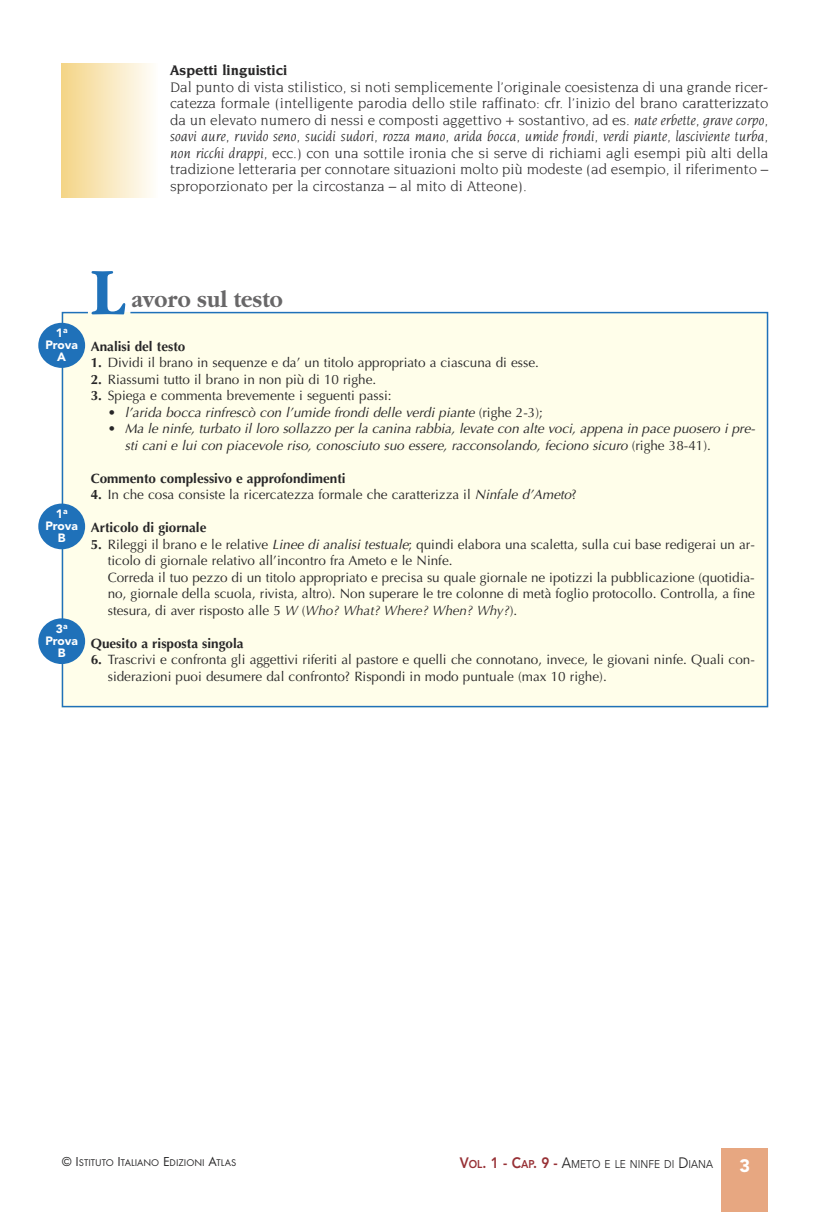
<style>
.page{position:relative;width:830px;height:1212px;background:#fff}
.page>*{position:absolute;margin:0;border:0;box-sizing:border-box;transform-origin:0 0}
.t1{font:700 69.15px "Garamond";color:#1f71b9;scale:.9 1}
.t2{font:700 24px "Garamond";color:#686768;scale:.9 1}
.t3{font:900 18px "Avenir";color:#fff}
.t4{font:15px/16.5px "Novarese";color:#272627;text-align:justify}
.t5{font:700 15px "Novarese";color:#272627}
.t6{font:13.5px/16.5px "Optima";color:#272627}
.t7{font:italic 13.5px/16.5px "Optima";color:#272627}
.t8{font:700 13.5px "Optima";color:#272627}
.t9{font:900 12px/12px "Avenir";color:#fff;text-align:center}
.t10{font:11.25px "Avenir";color:#272627;scale:.9 1}
.t11{font:10.2px "Futura T";color:#272627}
.s1{font-style:italic}
.s2{font-weight:700}
.s3{font-weight:700;font-style:normal}
.s4{font-style:normal}
.s5{font-size:13.5px}
.s6{font-weight:800;font-size:15px;color:#973035}
.s7{font-weight:800;color:#973035}
.s8{font-size:15px}
</style>
<div class="page">
<div style="left:721px;top:1148px;width:46px;height:64px;background:#e7a781"></div>
<div style="left:62px;top:64px;width:95px;height:134px;background:linear-gradient(to right,#f4d587,#fffdfb)"></div>
<div style="left:61px;top:311px;width:707px;height:397px;background:#fffeea"></div>
<div style="left:38px;top:323px;width:47px;height:45px;background:#1f71b9;border-radius:50%"></div>
<div style="left:38px;top:504px;width:47px;height:45px;background:#1f71b9;border-radius:50%"></div>
<div style="left:38px;top:618px;width:47px;height:46px;background:#1f71b9;border-radius:50%"></div>
<p class="t5" style="left:170px;top:64px;width:119px">Aspetti linguistici</p>
<p class="t4" style="left:170px;top:79px;width:599px">Dal punto di vista stilistico, si noti semplicemente l’originale coesistenza di una grande ricer&shy;catezza formale (intelligente parodia dello stile raffinato: cfr. l’inizio del brano caratterizzato da un elevato numero di nessi e composti aggettivo + sostantivo, ad es. <span class="s1">nate erbette</span>, <span class="s1">grave corpo</span>, <span class="s1">soavi aure</span>, <span class="s1">ruvido seno</span>, <span class="s1">sucidi sudori</span>, <span class="s1">rozza mano</span>, <span class="s1">arida bocca</span>, <span class="s1">umide frondi</span>, <span class="s1">verdi piante</span>, <span class="s1">lasciviente turba</span>, <span class="s1">non ricchi drappi</span>, ecc.) con una sottile ironia che si serve di richiami agli esempi più alti della tradizione letteraria per connotare situazioni molto più modeste (ad esempio, il riferimento – sproporzionato per la circostanza – al mito di Atteone).</p>
<p class="t9" style="left:45px;top:328px;width:34px">1<sup>a<br></sup>Prova<br>A</p>
<p class="t9" style="left:45px;top:509px;width:34px">1<sup>a<br></sup>Prova<br>B</p>
<p class="t9" style="left:45px;top:623px;width:34px">3<sup>a<br></sup>Prova<br>B</p>
<h1 class="t1" style="left:91px;top:250px;width:39px">L</h1>
<h2 class="t2" style="left:131px;top:285px;width:169px">avoro sul testo</h2>
<p class="t8" style="left:91px;top:341px;width:96px">Analisi del testo</p>
<p class="t6" style="left:91px;top:356px;width:449px"><span class="s2">1.</span> Dividi il brano in sequenze e da’ un titolo appropriato a ciascuna di esse.</p>
<p class="t6" style="left:91px;top:372px;width:287px"><span class="s2">2.</span> Riassumi tutto il brano in non più di 10 righe.</p>
<p class="t6" style="left:91px;top:389px;width:302px"><span class="s2">3.</span> Spiega e commenta brevemente i seguenti passi:</p>
<p class="t7" style="left:108px;top:405px;width:436px"><span class="s3">•</span> l’arida bocca rinfrescò con l’umide frondi delle verdi piante <span class="s4">(righe 2-3);</span></p>
<p class="t7" style="left:125px;top:422px;width:630px;text-indent:-17px"><span class="s3">•</span> Ma le ninfe, turbato il loro sollazzo per la canina rabbia, levate con alte voci, appena in pace puosero i pre&shy;sti cani e lui con piacevole riso, conosciuto suo essere, racconsolando, feciono sicuro <span class="s4">(righe 38-41).</span></p>
<p class="t8" style="left:91px;top:472px;width:256px">Commento complessivo e approfondimenti</p>
<p class="t6" style="left:91px;top:488px;width:487px"><span class="s2">4.</span> In che cosa consiste la ricercatezza formale che caratterizza il <span class="s1">Ninfale d’Ameto</span>?</p>
<p class="t8" style="left:91px;top:522px;width:117px">Articolo di giornale</p>
<p class="t6" style="left:108px;top:537px;width:648px;text-indent:-17px"><span class="s2">5.</span> Rileggi il brano e le relative <span class="s1">Linee di analisi testuale</span>; quindi elabora una scaletta, sulla cui base redigerai un ar&shy;ticolo di giornale relativo all’incontro fra Ameto e le Ninfe.<br>Correda il tuo pezzo di un titolo appropriato e precisa su quale giornale ne ipotizzi la pubblicazione (quotidia&shy;no, giornale della scuola, rivista, altro). Non superare le tre colonne di metà foglio protocollo. Controlla, a fine stesura, di aver risposto alle 5 <span class="s1">W</span> (<span class="s1">Who? What? Where? When? Why?</span>).</p>
<p class="t8" style="left:91px;top:637px;width:154px">Quesito a risposta singola</p>
<p class="t6" style="left:108px;top:653px;width:648px;text-indent:-17px"><span class="s2">6.</span> Trascrivi e confronta gli aggettivi riferiti al pastore e quelli che connotano, invece, le giovani ninfe. Quali con&shy;siderazioni puoi desumere dal confronto? Rispondi in modo puntuale (max 10 righe).</p>
<p class="t11" style="left:62px;top:1156px;width:176px"><span class="s5">© I</span>STITUTO <span class="s5">I</span>TALIANO <span class="s5">E</span>DIZIONI <span class="s5">A</span>TLAS</p>
<p class="t10" style="left:459px;top:1159px;width:283px"><span class="s6">V</span><span class="s7">OL</span><span class="s6">. 1 - C</span><span class="s7">AP</span><span class="s6">. 9 -</span> <span class="s8">A</span>METO E LE NINFE DI <span class="s8">D</span>IANA</p>
<h3 class="t3" style="left:739px;top:1159px;width:12px">3</h3>
</div>
